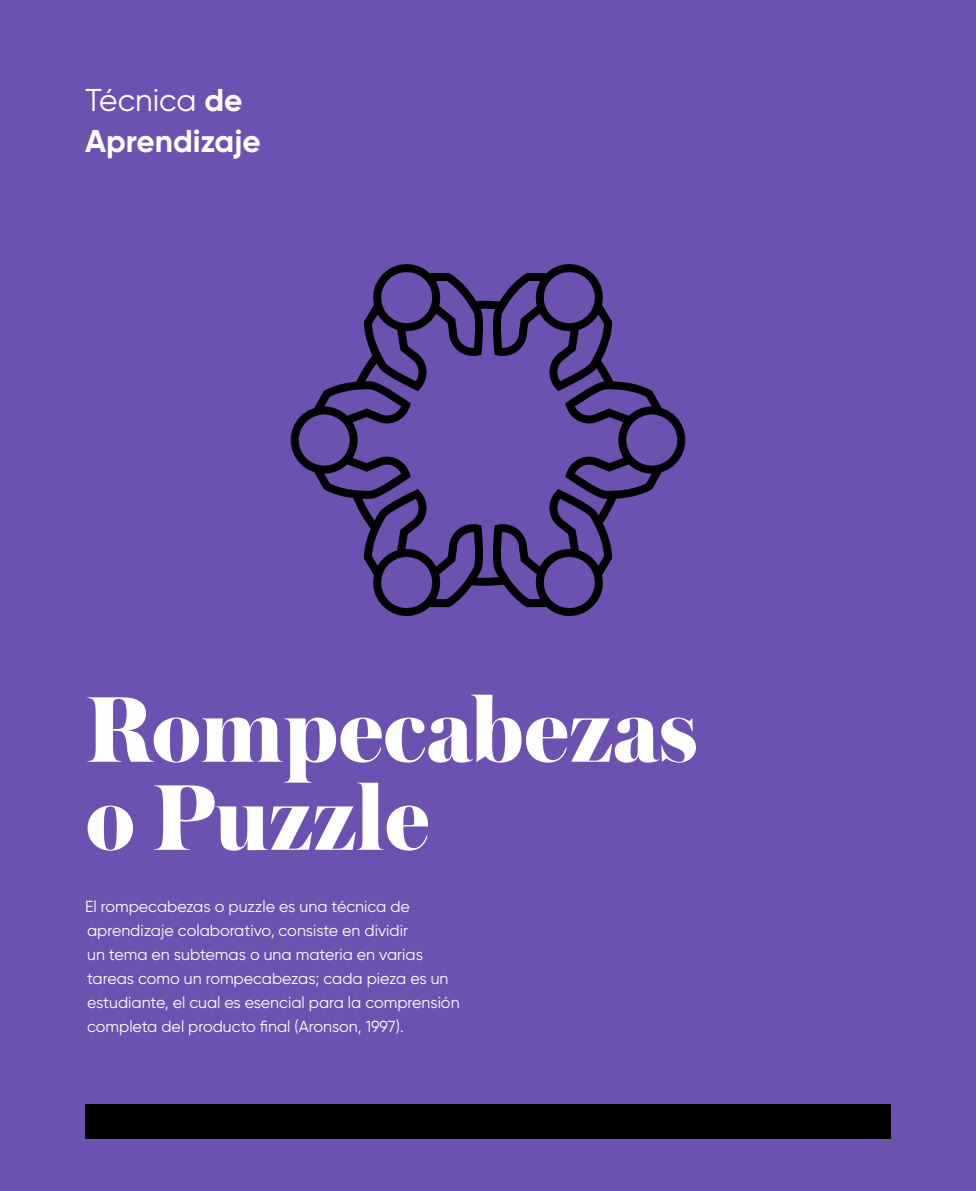
<style>
.page{position:relative;width:976px;height:1191px;background:#fff}
.page>*{position:absolute;margin:0;border:0;box-sizing:border-box;transform-origin:0 0}
.t1{font:800 98px "Austin";letter-spacing:-.005em;color:#fff}
.t2{font:700 31.6px "Gilroy";color:#fff}
.t3{font:31.6px "Gilroy";color:#fff}
.t4{font:16px/24px "Gilroy";color:#fff}
.s1{font-weight:700}
</style>
<div class="page">
<div style="left:0;top:0;width:975px;height:1191px;background:#6d51b0"></div>
<div style="left:85px;top:1104px;width:805px;height:34px;background:#000"></div>
<svg style="left:290px;top:264px;width:396px;height:352px"></svg>
<p class="t3" style="left:85px;top:80px;width:159px">Técnica <span class="s1">de</span></p>
<p class="t2" style="left:85px;top:121px;width:177px">Aprendizaje</p>
<p class="t1" style="left:86px;top:658px;width:613px">Rompecabezas</p>
<p class="t1" style="left:86px;top:746px;width:345px">o Puzzle</p>
<p class="t4" style="left:85px;top:894px;width:376px">El rompecabezas o puzzle es una técnica de aprendizaje colaborativo, consiste en dividir<br>un tema en subtemas o una materia en varias tareas como un rompecabezas; cada pieza es un estudiante, el cual es esencial para la comprensión completa del producto final (Aronson, 1997).</p>
</div>
